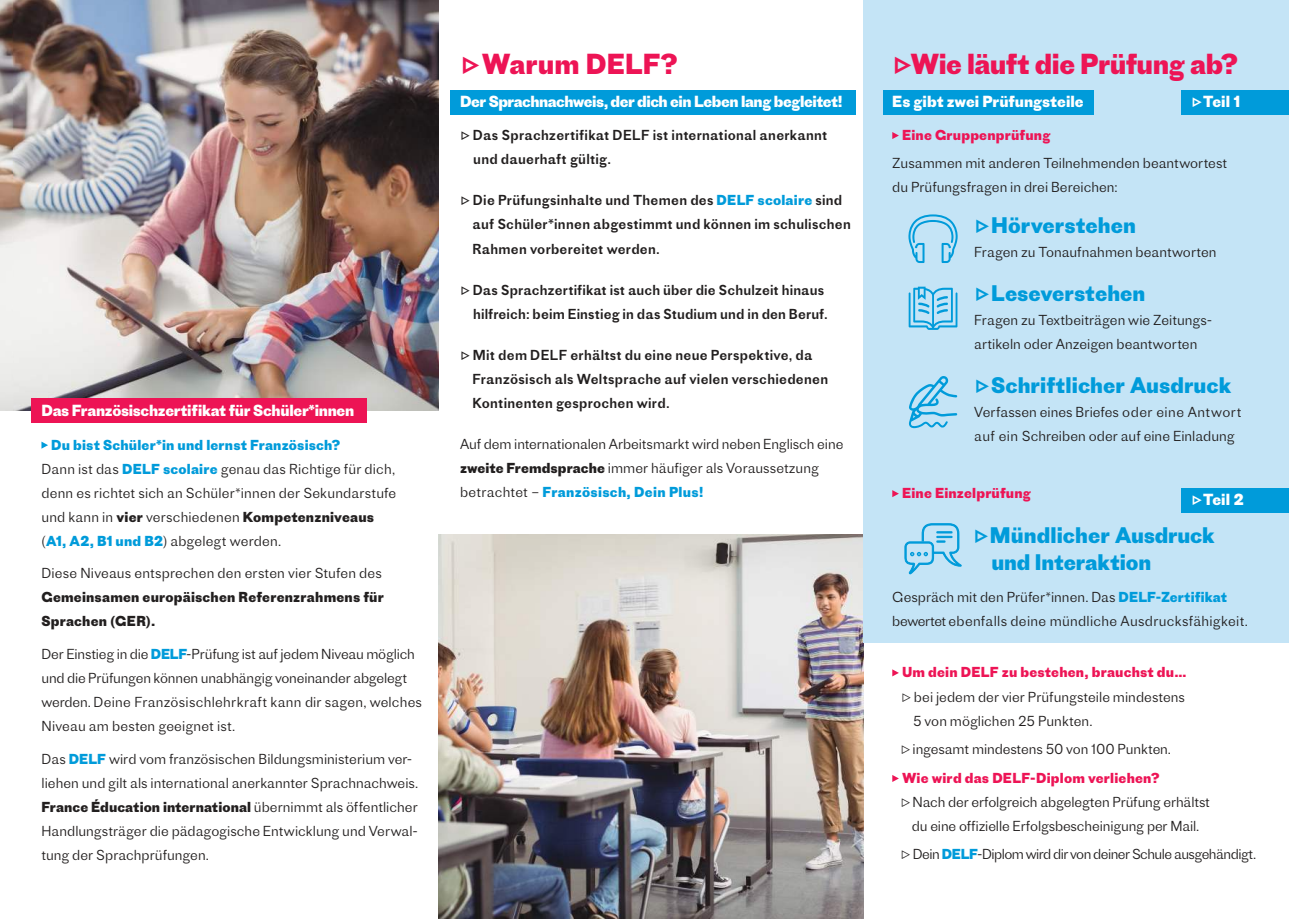
<style>
.page{position:relative;width:1289px;height:919px;background:#fff}
.page>*{position:absolute;margin:0;border:0;box-sizing:border-box;transform-origin:0 0}
.t1{font:700 27px "Proto Grotesk";letter-spacing:-.02em;color:#ed1455}
.t2{font:700 27px "Proto Grotesk";color:#ed1455}
.t3{font:700 21px/27px "Proto Grotesk";color:#009bda}
.t4{font:700 15px "Proto Grotesk";letter-spacing:-.025em;color:#fff}
.t5{font:700 15px "Proto Grotesk";letter-spacing:-.005em;color:#fff}
.t6{font:300 13.5px/24px "Proto Grotesk";color:#221f1f}
.t7{font:13.5px/24px "Proto Grotesk";letter-spacing:.015em;color:#221f1f}
.t8{font:700 13.5px "Proto Grotesk";letter-spacing:.015em;color:#ed1455}
.t9{font:700 13.5px/24px "Proto Grotesk";letter-spacing:.015em;color:#221f1f}
.t10{font:300 13.5px "Proto Grotesk";letter-spacing:-.04em;color:#221f1f}
.s1{font-weight:700;color:#009bda}
.s2{font-weight:700}
</style>
<div class="page">
<img style="left:13px;top:0;width:425px;height:410px">
<img style="left:438px;top:534px;width:425px;height:384px">
<div style="left:863px;top:0;width:425px;height:642px;background:#c4e4f6"></div>
<div style="left:882px;top:90px;width:211px;height:24px;background:#009bda"></div>
<div style="left:1181px;top:90px;width:107px;height:24px;background:#009bda"></div>
<svg style="left:892px;top:132px;width:6px;height:7px"></svg>
<svg style="left:892px;top:490px;width:6px;height:7px"></svg>
<svg style="left:892px;top:669px;width:6px;height:7px"></svg>
<svg style="left:892px;top:775px;width:6px;height:7px"></svg>
<div style="left:450px;top:90px;width:406px;height:24px;background:#009bda"></div>
<div style="left:1181px;top:488px;width:107px;height:24px;background:#009bda"></div>
<div style="left:32px;top:398px;width:335px;height:24px;background:#ed1455"></div>
<svg style="left:41px;top:441px;width:7px;height:7px"></svg>
<svg style="left:908px;top:286px;width:49px;height:44px"></svg>
<svg style="left:908px;top:214px;width:49px;height:49px"></svg>
<svg style="left:909px;top:376px;width:48px;height:52px"></svg>
<svg style="left:904px;top:523px;width:58px;height:52px"></svg>
<img style="left:0;top:0;width:13px;height:410px">
<p class="t4" style="left:41px;top:402px;width:314px">Das Französischzertifikat für Schüler*innen</p>
<p class="t6" style="left:41px;top:434px;width:356px;text-indent:10px"><span class="s1">Du bist Schüler*in und lernst Französisch?<br></span>Dann ist das <span class="s1">DELF scolaire</span> genau das Richtige für dich, denn es richtet sich an Schüler*innen der Sekundarstufe und kann in <span class="s2">vier</span> verschiedenen <span class="s2">Kompetenzniveaus </span>(<span class="s1">A1, A2, B1 und B2</span>) abgelegt werden.</p>
<p class="t6" style="left:41px;top:563px;width:342px">Diese Niveaus entsprechen den ersten vier Stufen des</p>
<p class="t9" style="left:41px;top:585px;width:344px">Gemeinsamen europäischen Referenzrahmens für<br>Sprachen (GER).</p>
<p class="t6" style="left:41px;top:643px;width:382px">Der Einstieg in die <span class="s1">DELF</span>-Prüfung ist auf jedem Niveau möglich und die Prüfungen können unabhängig voneinander abgelegt werden. Deine Französischlehrkraft kann dir sagen, welches Niveau am besten geeignet ist.</p>
<p class="t6" style="left:41px;top:748px;width:378px">Das <span class="s1">DELF</span> wird vom französischen Bildungsministerium ver&shy;liehen und gilt als international anerkannter Sprachnachweis.<br><span class="s2">France Éducation international</span> übernimmt als öffentlicher Handlungsträger die pädagogische Entwicklung und Verwal&shy;tung der Sprachprüfungen.</p>
<h1 class="t2" style="left:460px;top:48px;width:219px">▷Warum DELF?</h1>
<p class="t4" style="left:460px;top:92px;width:384px">Der Sprachnachweis, der dich ein Leben lang begleitet!</p>
<p class="t7" style="left:473px;top:125px;width:355px;text-indent:-13px">▷ Das Sprachzertifikat DELF ist international anerkannt und dauerhaft gültig.</p>
<p class="t7" style="left:472px;top:190px;width:380px;text-indent:-12px">▷ Die Prüfungsinhalte und Themen des <span class="s1">DELF scolaire</span> sind auf Schüler*innen abgestimmt und können im schulischen<br>Rahmen vorbereitet werden.</p>
<p class="t7" style="left:460px;top:279px;width:369px;text-align:right">▷ Das Sprachzertifikat ist auch über die Schulzeit hinaus hilfreich: beim Einstieg in das Studium und in den Beruf.</p>
<p class="t7" style="left:472px;top:344px;width:357px;text-indent:-12px">▷ Mit dem DELF erhältst du eine neue Perspektive, da<br>Französisch als Weltsprache auf vielen verschiedenen<br>Kontinenten gesprochen wird.</p>
<p class="t6" style="left:460px;top:433px;width:385px">Auf dem internationalen Arbeitsmarkt wird neben Englisch eine <span class="s2">zweite Fremdsprache</span> immer häufiger als Voraussetzung betrachtet – <span class="s1">Französisch, Dein Plus!</span></p>
<h1 class="t1" style="left:892px;top:48px;width:347px">▷Wie läuft die Prüfung ab?</h1>
<p class="t5" style="left:892px;top:92px;width:193px">Es gibt zwei Prüfungsteile</p>
<p class="t8" style="left:902px;top:127px;width:150px">Eine Gruppenprüfung</p>
<p class="t6" style="left:892px;top:153px;width:336px">Zusammen mit anderen Teilnehmenden beantwortest du Prüfungsfragen in drei Bereichen:</p>
<p class="t4" style="left:1191px;top:92px;width:50px">▷Teil 1</p>
<h2 class="t3" style="left:974px;top:212px;width:163px">▷Hörverstehen</h2>
<p class="t6" style="left:974px;top:241px;width:244px">Fragen zu Tonaufnahmen beantworten</p>
<h2 class="t3" style="left:974px;top:280px;width:173px">▷Leseverstehen</h2>
<p class="t6" style="left:974px;top:309px;width:239px">Fragen zu Textbeiträgen wie Zeitungs&shy;artikeln oder Anzeigen beantworten</p>
<h2 class="t3" style="left:974px;top:372px;width:259px">▷Schriftlicher Ausdruck</h2>
<p class="t6" style="left:974px;top:401px;width:269px">Verfassen eines Briefes oder eine Antwort auf ein Schreiben oder auf eine Einladung</p>
<p class="t8" style="left:902px;top:485px;width:130px">Eine Einzelprüfung</p>
<h2 class="t3" style="left:991px;top:522px;width:225px;text-indent:-18px">▷Mündlicher Ausdruck und Interaktion</h2>
<p class="t6" style="left:892px;top:586px;width:357px">Gespräch mit den Prüfer*innen. Das <span class="s1">DELF-Zertifikat </span>bewertet ebenfalls deine mündliche Ausdrucksfähigkeit.</p>
<p class="t8" style="left:902px;top:664px;width:286px">Um dein DELF zu bestehen, brauchst du…</p>
<p class="t6" style="left:913px;top:686px;width:273px;text-indent:-12px">▷ bei jedem der vier Prüfungsteile mindestens<br>5 von möglichen 25 Punkten.</p>
<p class="t6" style="left:900px;top:738px;width:272px">▷ ingesamt mindestens 50 von 100 Punkten.</p>
<p class="t8" style="left:902px;top:770px;width:259px">Wie wird das DELF-Diplom verliehen?</p>
<p class="t6" style="left:900px;top:791px;width:311px;text-align:center">▷ Nach der erfolgreich abgelegten Prüfung erhältst du eine offizielle Erfolgsbescheinigung per Mail.</p>
<p class="t10" style="left:900px;top:849px;width:357px">▷ Dein <span class="s1">DELF</span>-Diplom wird dir von deiner Schule ausgehändigt.</p>
<p class="t4" style="left:1191px;top:490px;width:54px">▷Teil 2</p>
</div>
